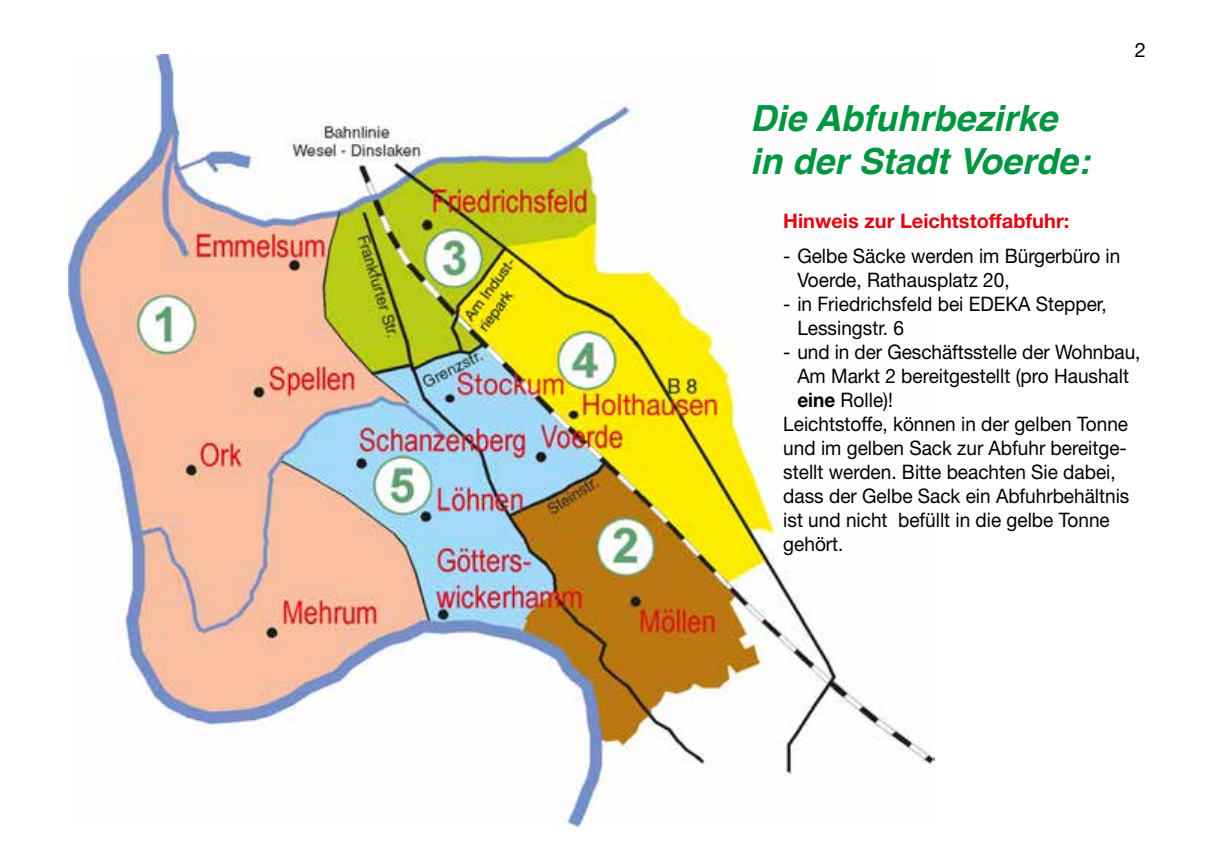
<style>
.page{position:relative;width:1214px;height:862px;background:#fff}
.page>*{position:absolute;margin:0;border:0;box-sizing:border-box;transform-origin:0 0}
.t1{font:italic 700 36px/43.2px "Helvetica";color:#009641}
.t2{font:20px/24px "Helvetica Neue LT Std";color:#000;scale:.95 1}
.t3{font:700 20px "Helvetica Neue LT Std";color:#e30613}
.t4{font:20px "Helvetica Neue";color:#000}
.s1{font-weight:700}
</style>
<div class="page">
<img style="left:68px;top:55px;width:866px;height:771px">
<p class="t4" style="left:1134px;top:38px;width:13px">2</p>
<h1 class="t1" style="left:750px;top:96px;width:341px">Die Abfuhrbezirke in der Stadt Voerde:</h1>
<p class="t3" style="left:783px;top:208px;width:287px">Hinweis zur Leichtstoffabfuhr:</p>
<p class="t2" style="left:797px;top:244px;width:341px;text-indent:-14px">- Gelbe Säcke werden im Bürgerbüro in<br>Voerde, Rathausplatz 20,</p>
<p class="t2" style="left:797px;top:292px;width:327px;text-indent:-14px">- in Friedrichsfeld bei EDEKA Stepper,<br>Lessingstr. 6</p>
<p class="t2" style="left:783px;top:340px;width:377px">- und in der Geschäftsstelle der Wohnbau,</p>
<p class="t2" style="left:797px;top:364px;width:350px">Am Markt 2 bereitgestellt (pro Haushalt</p>
<p class="t2" style="left:797px;top:388px;width:102px"><span class="s1">eine</span> Rolle)!</p>
<p class="t2" style="left:783px;top:412px;width:364px">Leichtstoffe, können in der gelben Tonne</p>
<p class="t2" style="left:783px;top:436px;width:363px">und im gelben Sack zur Abfuhr bereitge-</p>
<p class="t2" style="left:783px;top:460px;width:351px">stellt werden. Bitte beachten Sie dabei,</p>
<p class="t2" style="left:783px;top:484px;width:366px">dass der Gelbe Sack ein Abfuhrbehältnis</p>
<p class="t2" style="left:783px;top:508px;width:345px">ist und nicht befüllt in die gelbe Tonne</p>
<p class="t2" style="left:783px;top:532px;width:65px">gehört.</p>
</div>
